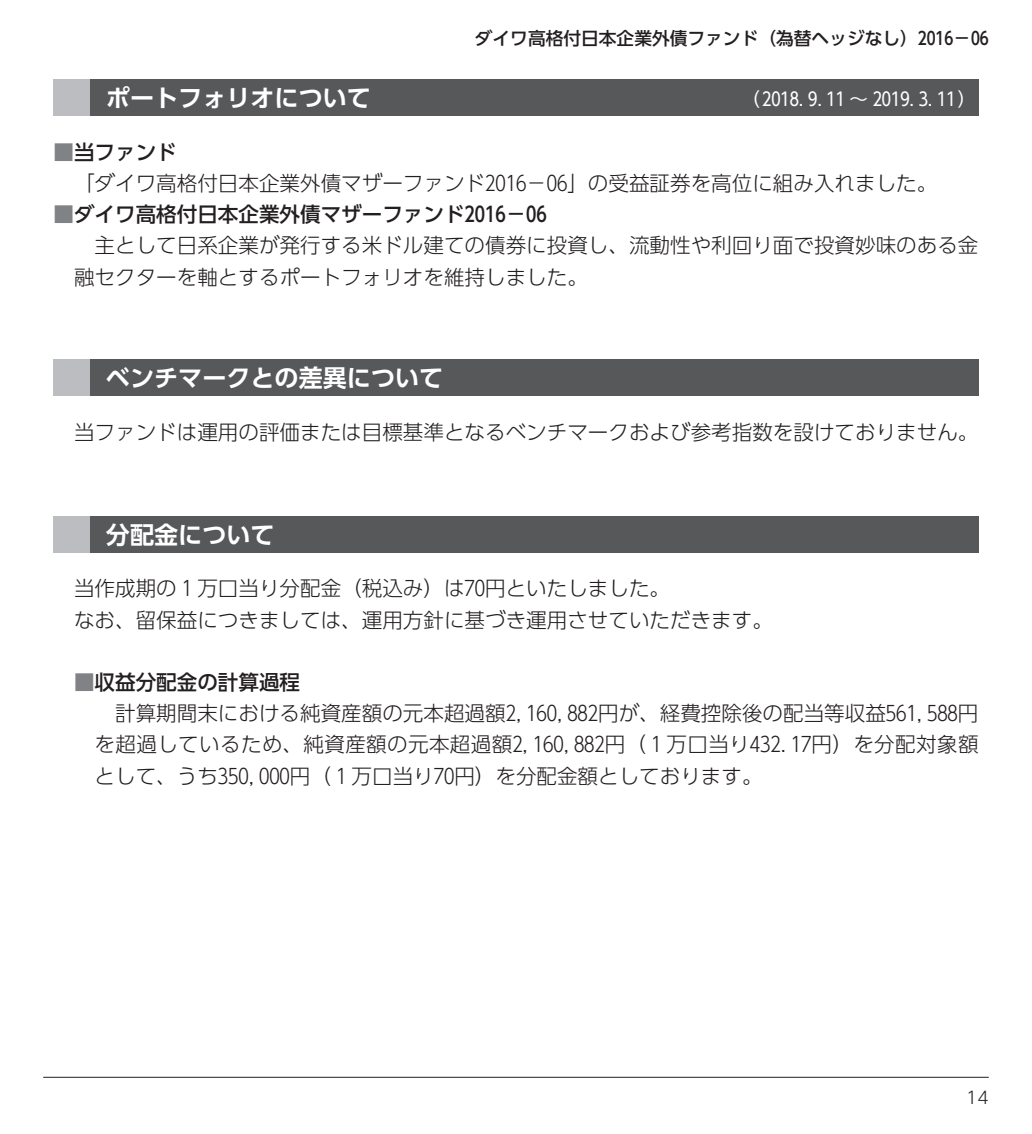
<style>
.page{position:relative;width:1032px;height:1134px;background:#fff}
.page>*{position:absolute;margin:0;border:0;box-sizing:border-box;transform-origin:0 0}
.t1{font:700 24px "UD Shin Go Pro De";color:#fff}
.t2{font:300 20.6px/31.2px "UD Shin Go Pro";color:#231f20}
.t3{font:300 20.6px "UD Shin Go Pro";letter-spacing:.02em;color:#231f20}
.t4{font:500 20.6px "UD Shin Go Pro";color:#231f20}
.t5{font:18.4px "UD Shin Go Pro";color:#fff}
.t6{font:500 17.8px "UD Shin Go Pro";color:#231f20}
.t7{font:300 17px "UD Shin Go Pro";color:#231f20}
.s1{font-weight:500;color:#808285}
.s2{font-weight:500}
.s3{color:#808285}
</style>
<div class="page">
<hr style="left:43px;top:1077px;width:946px;height:1px;background:#231f20">
<div style="left:54px;top:359px;width:924px;height:37px;background:#57585a"></div>
<div style="left:54px;top:359px;width:36px;height:37px;background:#bcbdc0"></div>
<div style="left:54px;top:79px;width:924px;height:37px;background:#57585a"></div>
<div style="left:54px;top:79px;width:36px;height:37px;background:#bcbdc0"></div>
<div style="left:54px;top:516px;width:924px;height:37px;background:#57585a"></div>
<div style="left:54px;top:516px;width:36px;height:37px;background:#bcbdc0"></div>
<p class="t6" style="left:475px;top:24px;width:515px">ダイワ高格付日本企業外債ファンド（為替ヘッジなし）2016－06</p>
<p class="t1" style="left:106px;top:78px;width:267px">ポートフォリオについて</p>
<p class="t5" style="left:741px;top:84px;width:236px">（ 2018. 9. 11 ～ 2019. 3. 11）</p>
<p class="t2" style="left:74px;top:136px;width:865px;text-indent:-21px"><span class="s1">■</span><span class="s2">当ファンド<br></span>「ダイワ高格付日本企業外債マザーファンド2016－06」の受益証券を高位に組み入れました。</p>
<p class="t4" style="left:54px;top:198px;width:495px"><span class="s3">■</span>ダイワ高格付日本企業外債マザーファンド2016－06</p>
<p class="t2" style="left:95px;top:229px;width:885px">主として日系企業が発行する米ドル建ての債券に投資し、流動性や利回り面で投資妙味のある金</p>
<p class="t2" style="left:74px;top:260px;width:515px">融セクターを軸とするポートフォリオを維持しました。</p>
<p class="t1" style="left:106px;top:358px;width:339px">ベンチマークとの差異について</p>
<p class="t2" style="left:74px;top:416px;width:906px">当ファンドは運用の評価または目標基準となるベンチマークおよび参考指数を設けておりません。</p>
<p class="t1" style="left:106px;top:515px;width:170px">分配金について</p>
<p class="t2" style="left:74px;top:572px;width:700px">当作成期の 1 万口当り分配金（税込み）は70円といたしました。<br>なお、留保益につきましては、運用方針に基づき運用させていただきます。</p>
<p class="t4" style="left:74px;top:665px;width:228px"><span class="s3">■</span>収益分配金の計算過程</p>
<p class="t2" style="left:115px;top:697px;width:865px">計算期間末における純資産額の元本超過額2, 160, 882円が、経費控除後の配当等収益561, 588円</p>
<p class="t3" style="left:95px;top:728px;width:885px">を超過しているため、純資産額の元本超過額2, 160, 882円（ 1 万口当り432. 17円）を分配対象額</p>
<p class="t2" style="left:95px;top:759px;width:669px">として、うち350, 000円（ 1 万口当り70円）を分配金額としております。</p>
<p class="t7" style="left:966px;top:1083px;width:24px">14</p>
</div>
